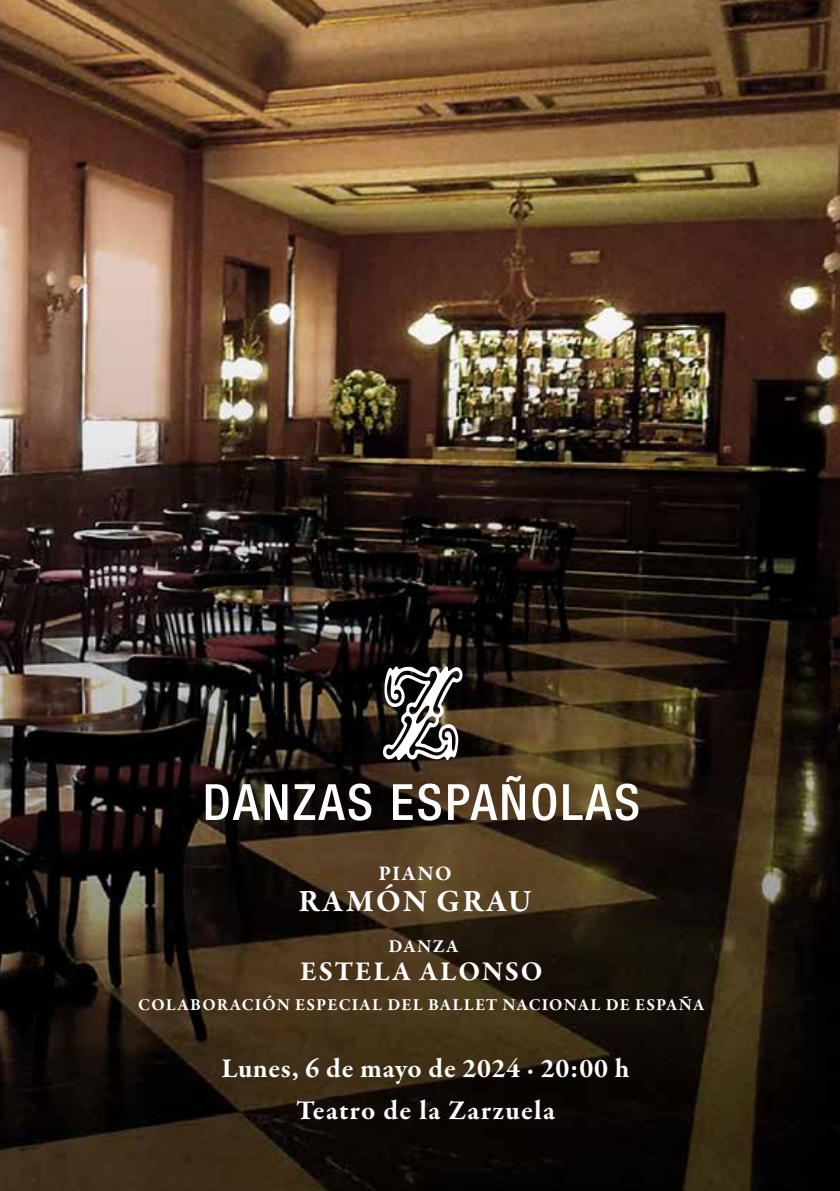
<style>
.page{position:relative;width:840px;height:1191px;background:#fff}
.page>*{position:absolute;margin:0;border:0;box-sizing:border-box;transform-origin:0 0}
.t1{font:500 condensed 50px "Helvetica Neue LT Std";letter-spacing:.05em;color:#fff}
.t2{font:700 31.6px "Garamond Premr Pro";letter-spacing:.065em;color:#fff}
.t3{font:700 27.8px "Garamond Premr Pro";letter-spacing:.025em;color:#fff}
.t4{font:700 27.8px "Garamond Premr Pro";letter-spacing:.045em;color:#fff}
.t5{font:700 27.8px "Garamond Premr Pro";letter-spacing:.065em;color:#fff}
.t6{font:700 21px "Garamond Premr Pro";letter-spacing:.065em;color:#fff}
.t7{font:700 18.4px "Garamond Premr Pro";letter-spacing:.065em;color:#fff}
.t8{font:700 17px "Garamond Premr Pro";letter-spacing:.06em;color:#fff}
</style>
<div class="page">
<img style="left:0;top:0;width:839px;height:1191px">
<svg style="left:382px;top:666px;width:81px;height:94px"></svg>
<h1 class="t1" style="left:203px;top:772px;width:438px">DANZAS ESPAÑOLAS</h1>
<p class="t6" style="left:378px;top:860px;width:75px">PIANO</p>
<h2 class="t2" style="left:298px;top:882px;width:235px">RAMÓN GRAU</h2>
<p class="t7" style="left:388px;top:935px;width:71px">DANZA</p>
<h3 class="t5" style="left:300px;top:954px;width:244px">ESTELA ALONSO</h3>
<p class="t8" style="left:138px;top:994px;width:567px">COLABORACIÓN ESPECIAL DEL BALLET NACIONAL DE ESPAÑA</p>
<h3 class="t3" style="left:221px;top:1051px;width:409px">Lunes, 6 de mayo de 2024 · 20:00 h</h3>
<h3 class="t4" style="left:296px;top:1093px;width:260px">Teatro de la Zarzuela</h3>
</div>
